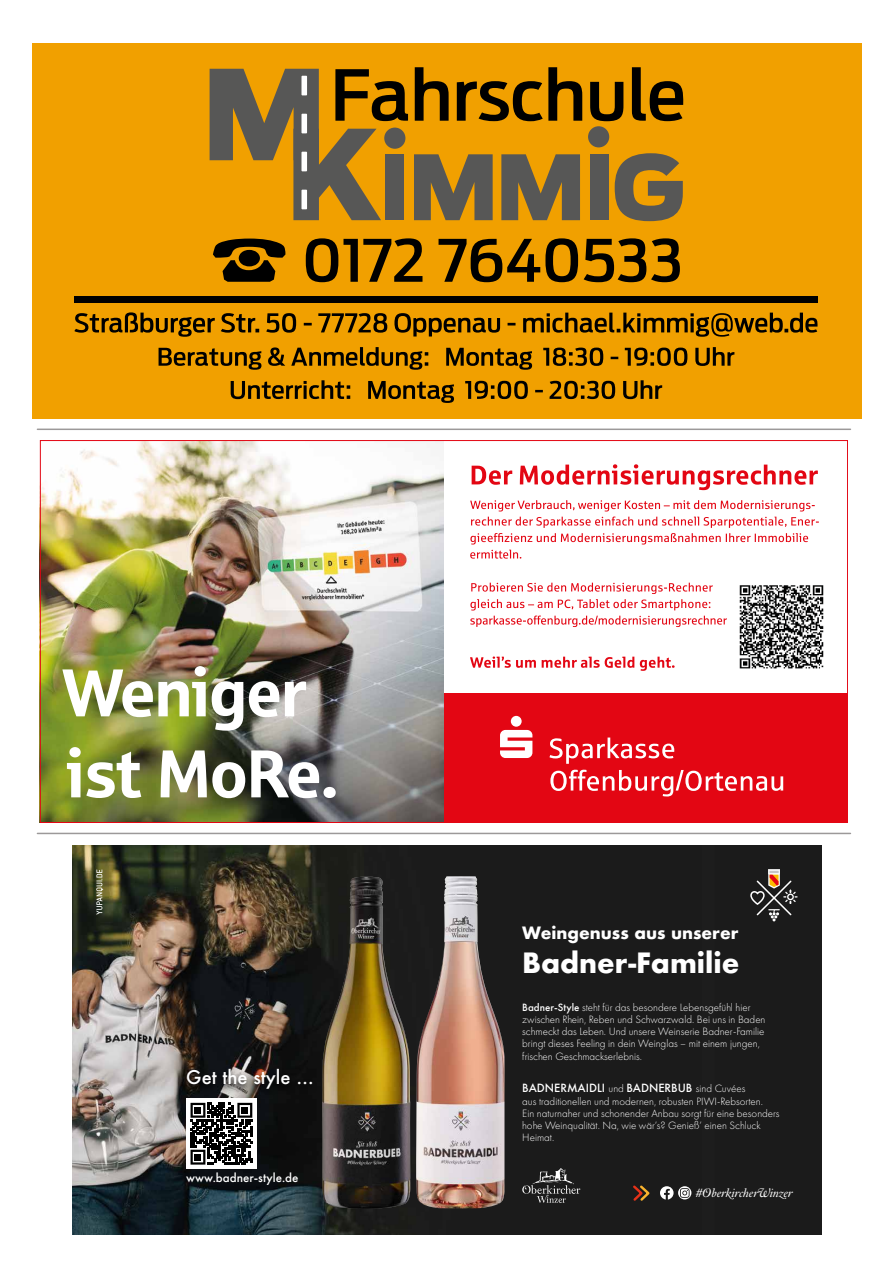
<style>
.page{position:relative;width:893px;height:1263px;background:#fff}
.page>*{position:absolute;margin:0;border:0;box-sizing:border-box;transform-origin:0 0}
.t1{font:700 27.15px "Futura";color:#fff}
.t2{font:500 18.3px "Futura";color:#fff}
.t3{font:700 16.5px "Futura";color:#fff}
.t4{font:500 13.05px "Futura PT";color:#fff}
.t5{font:italic 12px "Aquamarine Swash OT";letter-spacing:-.01em;color:#fff}
.t6{font:300 10.95px/12.3px "Futura PT";color:#fff}
.t7{font:500 10.95px "Futura";color:#fff}
.s1{font-weight:500}
.s2{font-family:"Futura PT";font-weight:300}
</style>
<div class="page">
<div style="left:32px;top:43px;width:829px;height:375px;background:#f1a000"></div>
<svg style="left:213px;top:238px;width:467px;height:44px"></svg>
<svg style="left:210px;top:67px;width:473px;height:154px"></svg>
<div style="left:384px;top:128px;width:21px;height:21px;background:#575756;border-radius:50%"></div>
<div style="left:588px;top:126px;width:21px;height:21px;background:#575756;border-radius:50%"></div>
<div style="left:301px;top:76px;width:6px;height:19px;background:#fff"></div>
<div style="left:301px;top:114px;width:6px;height:19px;background:#fff"></div>
<div style="left:301px;top:152px;width:6px;height:19px;background:#fff"></div>
<div style="left:301px;top:190px;width:6px;height:19px;background:#fff"></div>
<div style="left:75px;top:296px;width:743px;height:6px;background:#000"></div>
<svg style="left:159px;top:347px;width:575px;height:56px"></svg>
<svg style="left:74px;top:312px;width:744px;height:25px"></svg>
<img style="left:42px;top:442px;width:402px;height:379px">
<div style="left:444px;top:693px;width:404px;height:130px;background:#e30613"></div>
<svg style="left:67px;top:747px;width:269px;height:51px"></svg>
<img style="left:62px;top:666px;width:244px;height:65px">
<svg style="left:470px;top:583px;width:257px;height:44px"></svg>
<svg style="left:470px;top:550px;width:51px;height:9px"></svg>
<svg style="left:470px;top:500px;width:349px;height:44px"></svg>
<svg style="left:472px;top:464px;width:346px;height:26px"></svg>
<svg style="left:470px;top:656px;width:205px;height:15px"></svg>
<img style="left:739px;top:585px;width:85px;height:84px">
<svg style="left:500px;top:716px;width:32px;height:42px"></svg>
<svg style="left:549px;top:737px;width:125px;height:27px"></svg>
<svg style="left:550px;top:770px;width:233px;height:26px"></svg>
<hr style="left:37px;top:429px;width:813px;height:1px;background:#9c9999">
<hr style="left:37px;top:833px;width:813px;height:1px;background:#9c9999">
<img style="left:72px;top:845px;width:750px;height:389px">
<svg style="left:660px;top:1186px;width:31px;height:13px"></svg>
<img style="left:322px;top:877px;width:88px;height:332px">
<img style="left:416px;top:876px;width:88px;height:332px">
<svg style="left:750px;top:869px;width:48px;height:52px;background:#494440"></svg>
<svg style="left:631px;top:1183px;width:21px;height:20px"></svg>
<svg style="left:522px;top:1168px;width:58px;height:35px;background:#3d3d3d"></svg>
<svg style="left:96px;top:869px;width:7px;height:46px"></svg>
<svg style="left:180px;top:1066px;width:138px;height:32px;background:#2d2a29"></svg>
<svg style="left:186px;top:1098px;width:71px;height:71px"></svg>
<svg style="left:191px;top:1103px;width:61px;height:61px"></svg>
<h2 class="t2" style="left:186px;top:1065px;width:129px">Get the style …</h2>
<p class="t4" style="left:186px;top:1169px;width:114px">www.badner-style.de</p>
<h3 class="t3" style="left:522px;top:921px;width:218px">Weingenuss aus unserer</h3>
<h1 class="t1" style="left:522px;top:943px;width:219px">Badner-Familie</h1>
<p class="t6" style="left:522px;top:1001px;width:245px"><span class="s1">Badner-Style</span> steht für das besondere Lebensgefühl hier zwischen Rhein, Reben und Schwarzwald. Bei uns in Baden schmeckt das Leben. Und unsere Weinserie Badner-Familie bringt dieses Feeling in dein Weinglas – mit einem jungen, frischen Geschmackserlebnis.</p>
<p class="t7" style="left:522px;top:1081px;width:225px">BADNERMAIDLI <span class="s2">und</span> BADNERBUB <span class="s2">sind Cuvées</span></p>
<p class="t6" style="left:522px;top:1095px;width:259px">aus traditionellen und modernen, robusten PIWI-Rebsorten.<br>Ein naturnaher und schonender Anbau sorgt für eine besonders hohe Weinqualität. Na, wie wär’s? Genieß’ einen Schluck Heimat.</p>
<p class="t5" style="left:695px;top:1186px;width:99px">#OberkircherWinzer</p>
</div>
